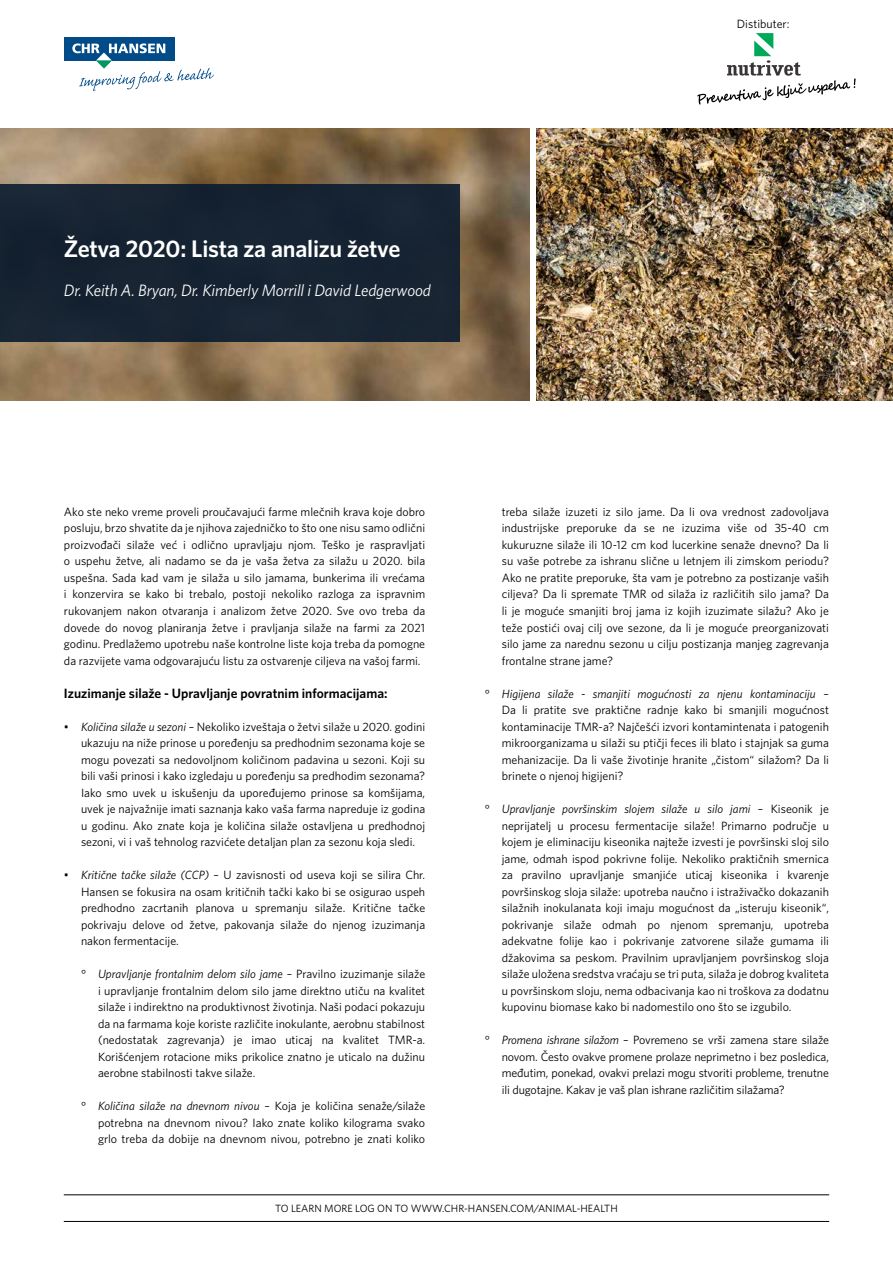
<style>
.page{position:relative;width:893px;height:1263px;background:#fff}
.page>*{position:absolute;margin:0;border:0;box-sizing:border-box;transform-origin:0 0}
.t1{font:600 24px "Whitney";letter-spacing:-.01em;color:#fff}
.t2{font:italic 16.5px "Whitney";letter-spacing:-.01em;color:#fff}
.Mellem{font:600 13.5px "Whitney";color:#000}
.Brød_1{font:12px/16.5px "Whitney";color:#000;text-align:justify}
.Brød_1-2{font:10.5px "Whitney";color:#000}
.s1{font-style:italic}
</style>
<div class="page">
<hr style="left:64px;top:1194px;width:765px;height:1px;background:#000">
<hr style="left:64px;top:1221px;width:765px;height:1px;background:#000">
<img style="left:0;top:128px;width:529px;height:272px">
<img style="left:536px;top:128px;width:357px;height:272px">
<div style="left:64px;top:37px;width:110px;height:24px;background:#004b88"></div>
<svg style="left:72px;top:43px;width:142px;height:48px"></svg>
<div style="left:0;top:185px;width:459px;height:157px;background:#172432"></div>
<svg style="left:697px;top:33px;width:159px;height:72px"></svg>
<p class="t1" style="left:64px;top:233px;width:338px">Žetva 2020: Lista za analizu žetve</p>
<p class="t2" style="left:64px;top:280px;width:368px">Dr. Keith A. Bryan, Dr. Kimberly Morrill i David Ledgerwood</p>
<p class="Brød_1" style="left:737px;top:15px;width:54px">Distibuter:</p>
<p class="Brød_1" style="left:64px;top:503px;width:363px">Ako ste neko vreme proveli proučavajući farme mlečnih krava koje dobro posluju, brzo shvatite da je njihova zajedničko to što one nisu samo odlični proizvođači silaže već i odlično upravljaju njom. Teško je raspravljati o uspehu žetve, ali nadamo se da je vaša žetva za silažu u 2020. bila uspešna. Sada kad vam je silaža u silo jamama, bunkerima ili vrećama i konzervira se kako bi trebalo, postoji nekoliko razloga za ispravnim rukovanjem nakon otvaranja i analizom žetve 2020. Sve ovo treba da dovede do novog planiranja žetve i pravljanja silaže na farmi za 2021 godinu. Predlažemo upotrebu naše kontrolne liste koja treba da pomogne da razvijete vama odgovarajuću listu za ostvarenje ciljeva na vašoj farmi.</p>
<p class="Mellem" style="left:64px;top:684px;width:325px">Izuzimanje silaže - Upravljanje povratnim informacijama:</p>
<p class="Brød_1" style="left:81px;top:718px;width:346px;text-indent:-17px">• <span class="s1">Količina silaže u sezoni</span> – Nekoliko izveštaja o žetvi silaže u 2020. godini ukazuju na niže prinose u poređenju sa predhodnim sezonama koje se mogu povezati sa nedovoljnom količinom padavina u sezoni. Koji su bili vaši prinosi i kako izgledaju u poređenju sa predhodim sezonama?<br>Iako smo uvek u iskušenju da upoređujemo prinose sa komšijama, uvek je najvažnije imati saznanja kako vaša farma napreduje iz godina u godinu. Ako znate koja je količina silaže ostavljena u predhodnoj sezoni, vi i vaš tehnolog razvićete detaljan plan za sezonu koja sledi.</p>
<p class="Brød_1" style="left:81px;top:866px;width:346px;text-indent:-17px">• <span class="s1">Kritične tačke silaže (CCP)</span> – U zavisnosti od useva koji se silira Chr.<br>Hansen se fokusira na osam kritičnih tački kako bi se osigurao uspeh predhodno zacrtanih planova u spremanju silaže. Kritične tačke pokrivaju delove od žetve, pakovanja silaže do njenog izuzimanja nakon fermentacije.</p>
<p class="Brød_1" style="left:98px;top:965px;width:329px;text-indent:-17px">° <span class="s1">Upravljanje frontalnim delom silo jame</span> – Pravilno izuzimanje silaže i upravljanje frontalnim delom silo jame direktno utiču na kvalitet silaže i indirektno na produktivnost životinja. Naši podaci pokazuju da na farmama koje koriste različite inokulante, aerobnu stabilnost (nedostatak zagrevanja) je imao uticaj na kvalitet TMR-a.<br>Korišćenjem rotacione miks prikolice znatno je uticalo na dužinu aerobne stabilnosti takve silaže.</p>
<p class="Brød_1" style="left:98px;top:1097px;width:329px;text-indent:-17px">° <span class="s1">Količina silaže na dnevnom nivou</span> – Koja je količina senaže/silaže potrebna na dnevnom nivou? Iako znate koliko kilograma svako grlo treba da dobije na dnevnom nivou, potrebno je znati koliko</p>
<p class="Brød_1" style="left:502px;top:503px;width:329px">treba silaže izuzeti iz silo jame. Da li ova vrednost zadovoljava industrijske preporuke da se ne izuzima više od 35-40 cm kukuruzne silaže ili 10-12 cm kod lucerkine senaže dnevno? Da li su vaše potrebe za ishranu slične u letnjem ili zimskom periodu?<br>Ako ne pratite preporuke, šta vam je potrebno za postizanje vaših ciljeva? Da li spremate TMR od silaža iz različitih silo jama? Da li je moguće smanjiti broj jama iz kojih izuzimate silažu? Ako je teže postići ovaj cilj ove sezone, da li je moguće preorganizovati silo jame za narednu sezonu u cilju postizanja manjeg zagrevanja frontalne strane jame?</p>
<p class="Brød_1" style="left:502px;top:685px;width:329px;text-indent:-17px">° <span class="s1">Higijena silaže - smanjiti mogućnosti za njenu kontaminaciju</span> – Da li pratite sve praktične radnje kako bi smanjili mogućnost kontaminacije TMR-a? Najčešći izvori kontamintenata i patogenih mikroorganizama u silaži su ptičji feces ili blato i stajnjak sa guma mehanizacije. Da li vaše životinje hranite „čistom“ silažom? Da li brinete o njenoj higijeni?</p>
<p class="Brød_1" style="left:502px;top:800px;width:329px;text-indent:-17px">° <span class="s1">Upravljanje površinskim slojem silaže u silo jami</span> – Kiseonik je neprijatelj u procesu fermentacije silaže! Primarno područje u kojem je eliminaciju kiseonika najteže izvesti je površinski sloj silo jame, odmah ispod pokrivne folije. Nekoliko praktičnih smernica za pravilno upravljanje smanjiće uticaj kiseonika i kvarenje površinskog sloja silaže: upotreba naučno i istraživačko dokazanih silažnih inokulanata koji imaju mogućnost da „isteruju kiseonik“, pokrivanje silaže odmah po njenom spremanju, upotreba adekvatne folije kao i pokrivanje zatvorene silaže gumama ili džakovima sa peskom. Pravilnim upravljanjem površinskog sloja silaže uložena sredstva vraćaju se tri puta, silaža je dobrog kvaliteta u površinskom sloju, nema odbacivanja kao ni troškova za dodatnu kupovinu biomase kako bi nadomestilo ono što se izgubilo.</p>
<p class="Brød_1" style="left:502px;top:1031px;width:329px;text-indent:-17px">° <span class="s1">Promena ishrane silažom</span> – Povremeno se vrši zamena stare silaže novom. Često ovakve promene prolaze neprimetno i bez posledica, međutim, ponekad, ovakvi prelazi mogu stvoriti probleme, trenutne ili dugotajne. Kakav je vaš plan ishrane različitim silažama?</p>
<p class="Brød_1-2" style="left:275px;top:1201px;width:344px">TO LEARN MORE LOG ON TO WWW.CHR-HANSEN.COM/ANIMAL-HEALTH</p>
</div>
